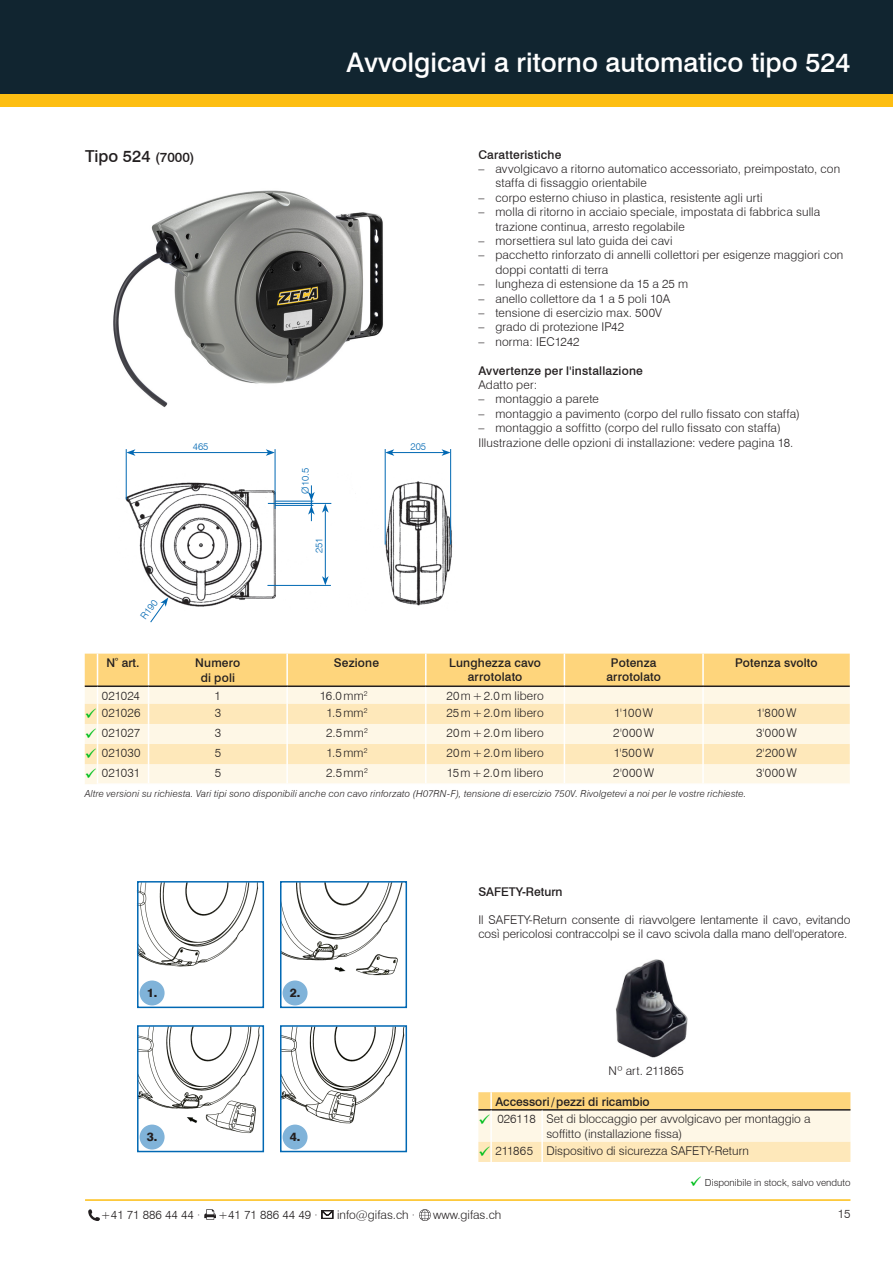
<style>
.page{position:relative;width:893px;height:1263px;background:#fff}
.page>*{position:absolute;margin:0;border:0;box-sizing:border-box;transform-origin:0 0}
.t1{font:500 27px "Swiss 721 BT";color:#fff}
.t2{font:500 16.5px "Swiss 721 BT";color:#231f20}
.t3{font:300 12px/14.4px "Swiss 721 BT";letter-spacing:.01em;color:#231f20}
.t4{font:500 12px/14.4px "Swiss 721 BT";letter-spacing:.015em;color:#231f20;text-align:center}
.t5{font:800 12px "Swiss 721 BT";color:#231f20}
.t6{font:italic 300 9.75px "Swiss 721 BT";letter-spacing:.02em;color:#231f20}
.t7{font:300 9.75px "Swiss 721 BT";color:#231f20}
.t8{font:300 9.75px "Swiss 721 BT";color:#0168b3}
.s1{font-size:13.5px}
.s2{color:#00bf1d}
</style>
<div class="page">
<div style="left:0;top:89px;width:893px;height:17px;background:#fdbe12"></div>
<div style="left:0;top:0;width:893px;height:94px;background:#112530"></div>
<hr style="left:85px;top:1199px;width:765px;height:2px;background:#fdbe12">
<svg style="left:88px;top:1209px;width:12px;height:12px"></svg>
<svg style="left:204px;top:1209px;width:12px;height:11px"></svg>
<svg style="left:322px;top:1210px;width:11px;height:9px"></svg>
<svg style="left:419px;top:1209px;width:12px;height:12px"></svg>
<img style="left:113px;top:190px;width:270px;height:218px">
<img style="left:125px;top:472px;width:328px;height:135px">
<div style="left:314px;top:534px;width:10px;height:23px;background:#fff"></div>
<div style="left:300px;top:467px;width:10px;height:28px;background:#fff"></div>
<hr style="left:133px;top:452px;width:135px;height:1px;background:#0168b3">
<svg style="left:127px;top:449px;width:8px;height:7px"></svg>
<svg style="left:266px;top:449px;width:9px;height:7px"></svg>
<hr style="left:392px;top:452px;width:52px;height:1px;background:#0168b3">
<svg style="left:386px;top:449px;width:8px;height:7px"></svg>
<svg style="left:442px;top:449px;width:8px;height:7px"></svg>
<hr style="left:268px;top:503px;width:63px;height:1px;background:#0168b3">
<hr style="left:267px;top:585px;width:64px;height:1px;background:#0168b3">
<hr style="left:275px;top:501px;width:38px;height:1px;background:#0168b3">
<hr style="left:275px;top:505px;width:38px;height:1px;background:#0168b3">
<hr style="left:126px;top:449px;width:1px;height:50px;background:#0168b3">
<hr style="left:275px;top:449px;width:1px;height:60px;background:#0168b3">
<hr style="left:385px;top:449px;width:1px;height:95px;background:#0168b3">
<hr style="left:450px;top:449px;width:1px;height:95px;background:#0168b3">
<hr style="left:325px;top:510px;width:1px;height:69px;background:#0168b3">
<svg style="left:322px;top:504px;width:7px;height:9px"></svg>
<svg style="left:322px;top:576px;width:7px;height:9px"></svg>
<svg style="left:138px;top:597px;width:30px;height:26px"></svg>
<svg style="left:308px;top:485px;width:7px;height:36px"></svg>
<img style="left:616px;top:959px;width:72px;height:99px">
<img style="left:137px;top:881px;width:271px;height:272px">
<div style="left:137px;top:881px;width:127px;height:127px;border:2px solid #0168b3"></div>
<div style="left:137px;top:1025px;width:127px;height:127px;border:2px solid #0168b3"></div>
<div style="left:280px;top:881px;width:127px;height:127px;border:2px solid #0168b3"></div>
<div style="left:280px;top:1025px;width:127px;height:127px;border:2px solid #0168b3"></div>
<div style="left:140px;top:980px;width:25px;height:25px;background:#80b3d9;border-radius:50%"></div>
<div style="left:140px;top:1124px;width:25px;height:25px;background:#80b3d9;border-radius:50%"></div>
<div style="left:283px;top:980px;width:25px;height:25px;background:#80b3d9;border-radius:50%"></div>
<div style="left:283px;top:1124px;width:25px;height:25px;background:#80b3d9;border-radius:50%"></div>
<svg style="left:85px;top:654px;width:765px;height:129px;background:#fde9be"></svg>
<hr style="left:149px;top:685px;width:138px;height:2px;background:#231f20">
<hr style="left:287px;top:685px;width:139px;height:2px;background:#231f20">
<hr style="left:426px;top:685px;width:138px;height:2px;background:#231f20">
<hr style="left:564px;top:685px;width:139px;height:2px;background:#231f20">
<hr style="left:703px;top:685px;width:147px;height:2px;background:#231f20">
<svg style="left:478px;top:1092px;width:372px;height:70px;background:#fbe8be"></svg>
<hr style="left:491px;top:1109px;width:51px;height:1px;background:#231f20">
<hr style="left:542px;top:1109px;width:308px;height:1px;background:#231f20">
<hr style="left:490px;top:1110px;width:2px;height:32px;background:#fff">
<hr style="left:490px;top:1142px;width:2px;height:20px;background:#fff">
<hr style="left:541px;top:1110px;width:2px;height:32px;background:#fff">
<hr style="left:541px;top:1142px;width:2px;height:20px;background:#fff">
<h1 class="t1" style="left:347px;top:46px;width:505px">Avvolgicavi a ritorno automatico tipo 524</h1>
<h2 class="t2" style="left:85px;top:146px;width:111px">Tipo 524 <span class="s1">(7000)</span></h2>
<p class="t4" style="left:478px;top:147px;width:85px">Caratteristiche</p>
<p class="t3" style="left:495px;top:161px;width:346px;text-indent:-17px">– avvolgicavo a ritorno automatico accessoriato, preimpostato, con staffa di fissaggio orientabile</p>
<p class="t3" style="left:478px;top:190px;width:286px">– corpo esterno chiuso in plastica, resistente agli urti</p>
<p class="t3" style="left:495px;top:205px;width:326px;text-indent:-17px">– molla di ritorno in acciaio speciale, impostata di fabbrica sulla trazione continua, arresto regolabile</p>
<p class="t3" style="left:478px;top:233px;width:196px">– morsettiera sul lato guida dei cavi</p>
<p class="t3" style="left:495px;top:248px;width:349px;text-indent:-17px">– pacchetto rinforzato di annelli collettori per esigenze maggiori con doppi contatti di terra</p>
<p class="t3" style="left:478px;top:277px;width:211px">– lungheza di estensione da 15 a 25 m</p>
<p class="t3" style="left:478px;top:291px;width:193px">– anello collettore da 1 a 5 poli 10A</p>
<p class="t3" style="left:478px;top:305px;width:185px">– tensione di esercizio max. 500V</p>
<p class="t3" style="left:478px;top:320px;width:147px">– grado di protezione IP42</p>
<p class="t3" style="left:478px;top:334px;width:103px">– norma: IEC1242</p>
<p class="t4" style="left:478px;top:363px;width:166px">Avvertenze per l'installazione</p>
<p class="t3" style="left:478px;top:377px;width:60px">Adatto per:</p>
<p class="t3" style="left:478px;top:392px;width:122px">– montaggio a parete</p>
<p class="t3" style="left:478px;top:406px;width:323px">– montaggio a pavimento (corpo del rullo fissato con staffa)</p>
<p class="t3" style="left:478px;top:421px;width:317px">– montaggio a soffitto (corpo del rullo fissato con staffa)<br>Illustrazione delle opzioni di installazione: vedere pagina 18.</p>
<p class="t8" style="left:193px;top:441px;width:17px">465</p>
<p class="t8" style="left:411px;top:441px;width:17px">205</p>
<p class="t8" style="left:299px;top:494px;width:27px;rotate:-90deg">Ø10.5</p>
<p class="t8" style="left:138px;top:615px;width:23px;rotate:-54deg">R190</p>
<p class="t8" style="left:313px;top:553px;width:17px;rotate:-90deg">251</p>
<p class="t4" style="left:107px;top:655px;width:34px">N<sup>º</sup> art.</p>
<p class="t4" style="left:195px;top:655px;width:47px;line-height:15px">Numero di poli</p>
<p class="t4" style="left:334px;top:655px;width:47px">Sezione</p>
<p class="t4" style="left:449px;top:655px;width:93px">Lunghezza cavo arrotolato</p>
<p class="t4" style="left:606px;top:655px;width:56px">Potenza arrotolato</p>
<p class="t4" style="left:735px;top:655px;width:84px">Potenza svolto</p>
<p class="t3" style="left:102px;top:688px;width:40px">021024</p>
<p class="t3" style="left:215px;top:688px;width:8px">1</p>
<p class="t3" style="left:320px;top:688px;width:49px">16.0mm<sup>2</sup></p>
<p class="t3" style="left:446px;top:688px;width:99px">20m+2.0m libero</p>
<p class="t3" style="left:85px;top:706px;width:57px"><span class="s2">✓</span> 021026</p>
<p class="t3" style="left:215px;top:706px;width:8px">3</p>
<p class="t3" style="left:326px;top:706px;width:43px">1.5mm<sup>2</sup></p>
<p class="t3" style="left:446px;top:706px;width:99px">25m+2.0m libero</p>
<p class="t3" style="left:614px;top:706px;width:41px">1'100W</p>
<p class="t3" style="left:756px;top:706px;width:41px">1'800W</p>
<p class="t3" style="left:85px;top:726px;width:57px"><span class="s2">✓</span> 021027</p>
<p class="t3" style="left:215px;top:726px;width:8px">3</p>
<p class="t3" style="left:326px;top:726px;width:43px">2.5mm<sup>2</sup></p>
<p class="t3" style="left:446px;top:726px;width:99px">20m+2.0m libero</p>
<p class="t3" style="left:613px;top:726px;width:42px">2'000W</p>
<p class="t3" style="left:756px;top:726px;width:42px">3'000W</p>
<p class="t3" style="left:85px;top:746px;width:57px"><span class="s2">✓</span> 021030</p>
<p class="t3" style="left:215px;top:746px;width:8px">5</p>
<p class="t3" style="left:326px;top:746px;width:43px">1.5mm<sup>2</sup></p>
<p class="t3" style="left:446px;top:746px;width:99px">20m+2.0m libero</p>
<p class="t3" style="left:614px;top:746px;width:41px">1'500W</p>
<p class="t3" style="left:756px;top:746px;width:42px">2'200W</p>
<p class="t3" style="left:85px;top:766px;width:57px"><span class="s2">✓</span> 021031</p>
<p class="t3" style="left:215px;top:766px;width:8px">5</p>
<p class="t3" style="left:326px;top:766px;width:43px">2.5mm<sup>2</sup></p>
<p class="t3" style="left:447px;top:766px;width:98px">15m+2.0m libero</p>
<p class="t3" style="left:613px;top:766px;width:42px">2'000W</p>
<p class="t3" style="left:756px;top:766px;width:42px">3'000W</p>
<p class="t6" style="left:85px;top:787px;width:663px">Altre versioni su richiesta. Vari tipi sono disponibili anche con cavo rinforzato (H07RN-F), tensione di esercizio 750V. Rivolgetevi a noi per le vostre richieste.</p>
<p class="t4" style="left:478px;top:885px;width:86px">SAFETY-Return</p>
<p class="t5" style="left:147px;top:985px;width:12px">1.</p>
<p class="t5" style="left:147px;top:1129px;width:12px">3.</p>
<p class="t5" style="left:290px;top:985px;width:12px">2.</p>
<p class="t5" style="left:290px;top:1129px;width:12px">4.</p>
<p class="t3" style="left:478px;top:912px;width:374px">Il SAFETY-Return consente di riavvolgere lentamente il cavo, evitando così pericolosi contraccolpi se il cavo scivola dalla mano dell'operatore.</p>
<p class="t3" style="left:609px;top:1064px;width:77px">Nº art. 211865</p>
<p class="t4" style="left:495px;top:1094px;width:156px">Accessori/pezzi di ricambio</p>
<p class="t3" style="left:546px;top:1112px;width:266px;text-indent:-68px"><span class="s2">✓</span> 026118 Set di bloccaggio per avvolgicavo per montaggio a soffitto (installazione fissa)</p>
<p class="t3" style="left:478px;top:1144px;width:272px"><span class="s2">✓</span> 211865 Dispositivo di sicurezza SAFETY-Return</p>
<p class="t7" style="left:690px;top:1177px;width:162px"><span class="s2">✓</span> Disponibile in stock, salvo venduto</p>
<p class="t3" style="left:101px;top:1207px;width:101px">+41 71 886 44 44 ·</p>
<p class="t3" style="left:218px;top:1207px;width:101px">+41 71 886 44 49 ·</p>
<p class="t3" style="left:337px;top:1207px;width:80px">info@gifas.ch ·</p>
<p class="t3" style="left:433px;top:1207px;width:70px">www.gifas.ch</p>
<p class="t3" style="left:838px;top:1207px;width:14px">15</p>
</div>
